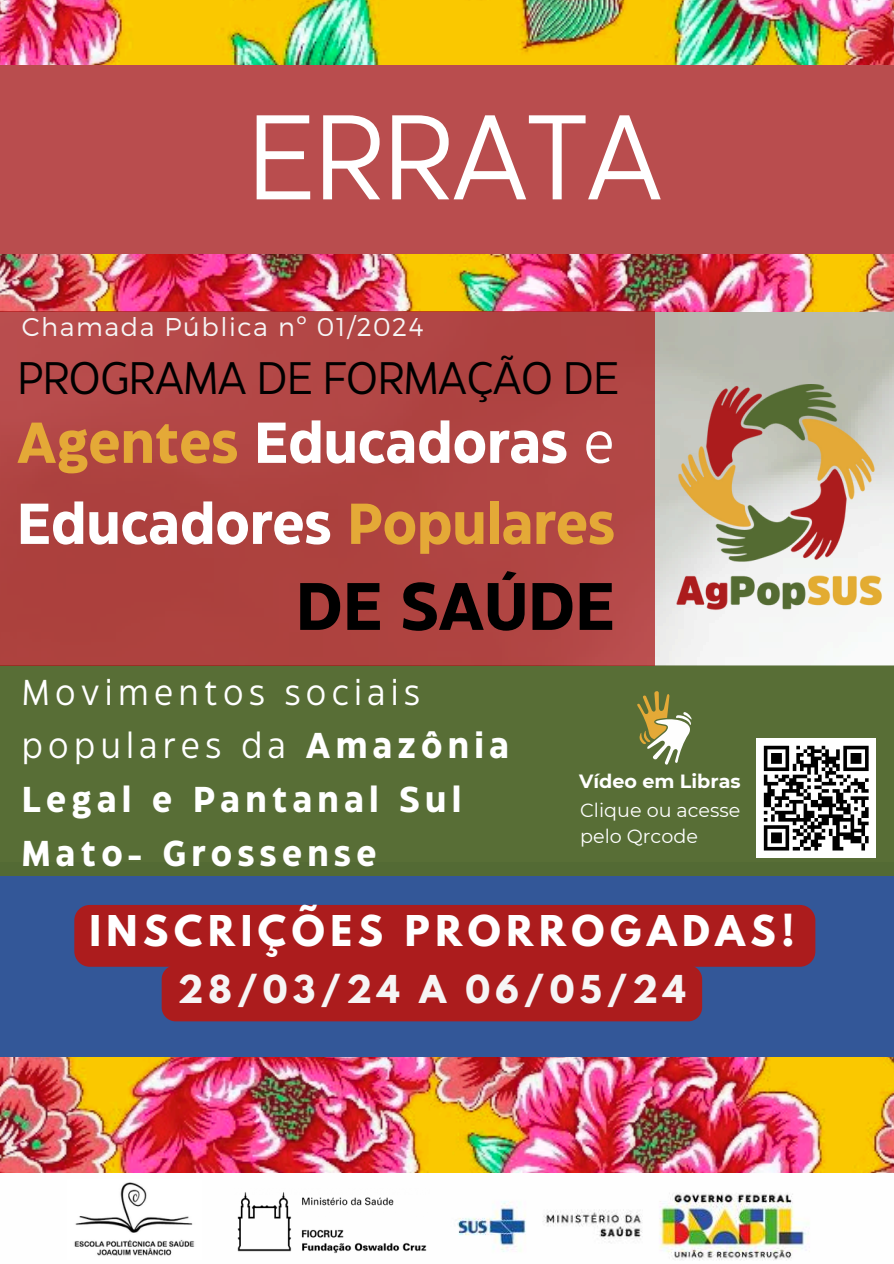
<style>
.page{position:relative;width:894px;height:1264px;background:#fff}
.page>*{position:absolute;margin:0;border:0;box-sizing:border-box;transform-origin:0 0}
.t1{font:120px "Eastman Grotesque";letter-spacing:-.025em;color:#fff}
.t2{font:700 66.9px "Eastman Grotesque";color:#000}
.t3{font:700 57.45px/81px "Eastman Grotesque";color:#fff}
.t4{font:45.45px "Eastman Grotesque";letter-spacing:-.025em;color:#000}
.t5{font:700 37.5px "League Spartan";letter-spacing:.15em;color:#fff}
.t6{font:700 35.85px/53.6px "Eastman Grotesque";letter-spacing:.15em;color:#fff}
.t7{font:700 34.05px "League Spartan";letter-spacing:.15em;color:#f6f5f5}
.t8{font:300 25.65px "Montserrat";letter-spacing:.06em;color:#f6f5f5}
.t9{font:19.2px/25.8px "Montserrat";color:#fff}
.t10{font:700 19.2px "Montserrat";color:#fff}
.s1{color:#e4a937}
.s2{font-weight:400}
</style>
<div class="page">
<img style="left:457px;top:1192px;width:350px;height:69px">
<img style="left:237px;top:1192px;width:190px;height:62px">
<div style="left:0;top:862px;width:893px;height:202px;background:#335798"></div>
<div style="left:0;top:665px;width:893px;height:210px;background:#546b32"></div>
<img style="left:0;top:0;width:893px;height:665px">
<img style="left:675px;top:384px;width:206px;height:233px">
<div style="left:0;top:311px;width:654px;height:354px;background:#af4442"></div>
<img style="left:74px;top:1182px;width:121px;height:74px">
<svg style="left:637px;top:691px;width:55px;height:73px"></svg>
<div style="left:756px;top:738px;width:119px;height:119px;background:#fff"></div>
<svg style="left:763px;top:745px;width:106px;height:106px"></svg>
<img style="left:0;top:1057px;width:893px;height:115px">
<div style="left:0;top:65px;width:893px;height:189px;background:#b94d4e"></div>
<div style="left:162px;top:965px;width:540px;height:56px;background:#ac1c1d;border-radius:14px"></div>
<div style="left:74px;top:905px;width:741px;height:61px;background:#ac1c1d"></div>
<h5 class="t1" style="left:246px;top:111px;width:418px">ERRATA</h5>
<p class="t8" style="left:22px;top:311px;width:403px">Chamada Pública nº 01/2024</p>
<h4 class="t4" style="left:17px;top:360px;width:603px">PROGRAMA DE FORMAÇÃO DE</h4>
<p class="t3" style="left:17px;top:406px;width:599px"><span class="s1">Agentes</span> Educadoras <span class="s2">e<br></span>Educadores <span class="s1">Populares</span></p>
<h2 class="t2" style="left:296px;top:580px;width:320px">DE SAÚDE</h2>
<p class="t6" style="left:22px;top:668px;width:488px"><span class="s2">Movimentos sociais populares da</span> Amazônia<br>Legal e Pantanal Sul<br>Mato- Grossense</p>
<h6 class="t10" style="left:579px;top:769px;width:163px">Vídeo em Libras</h6>
<p class="t9" style="left:580px;top:797px;width:162px">Clique ou acesse pelo Qrcode</p>
<p class="t5" style="left:89px;top:911px;width:706px">INSCRIÇÕES PRORROGADAS!</p>
<h5 class="t7" style="left:178px;top:972px;width:509px">28/03/24 A 06/05/24</h5>
</div>
